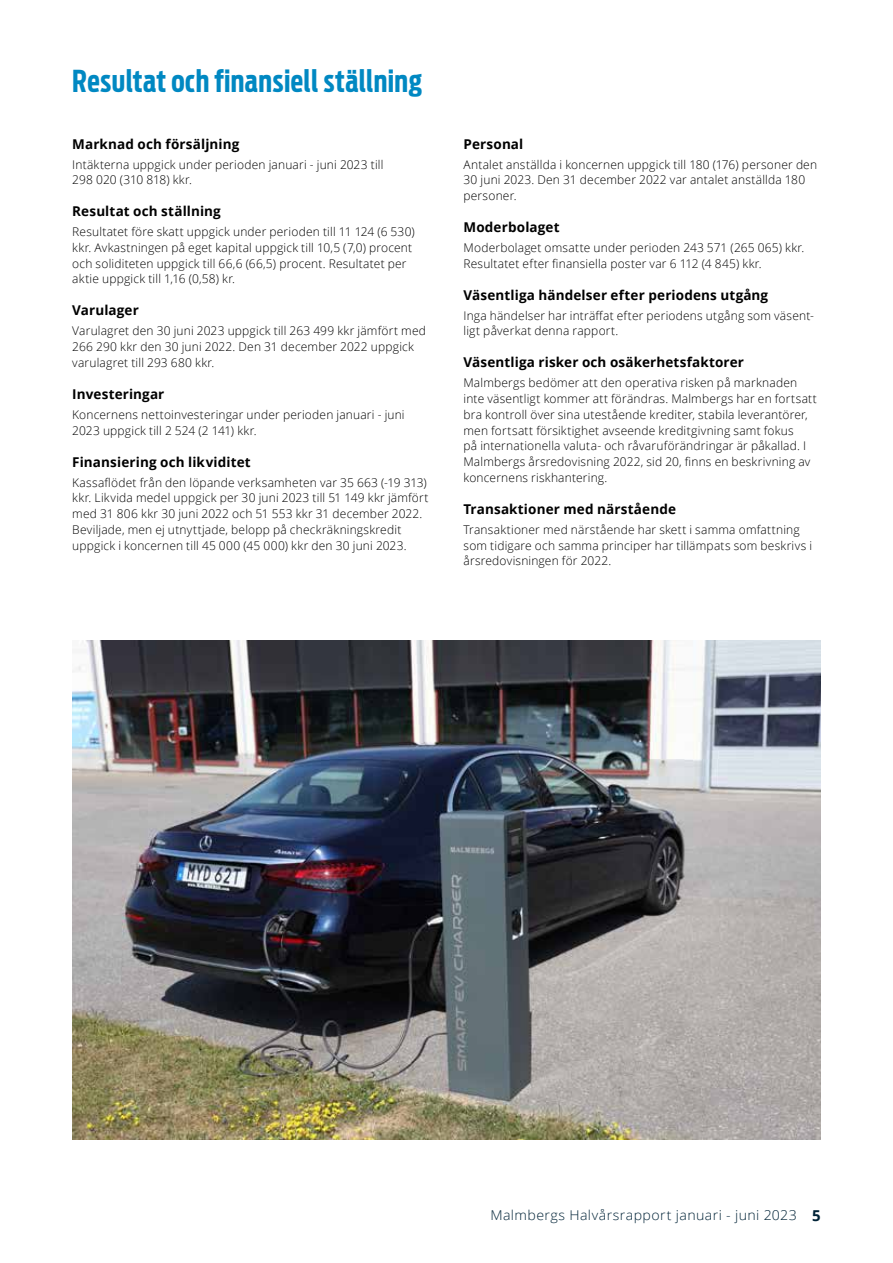
<style>
.page{position:relative;width:893px;height:1263px;background:#fff}
.page>*{position:absolute;margin:0;border:0;box-sizing:border-box;transform-origin:0 0}
.t1{font:700 extra-condensed 30px "Antenna";letter-spacing:.015em;color:#0088c2}
.t2{font:700 13.5px "Open Sans";letter-spacing:.01em;color:#000}
.t3{font:300 13.5px "Open Sans";letter-spacing:.03em;color:#002337;scale:1.05 1}
.t4{font:300 12px/15.8px "Open Sans";letter-spacing:.015em;color:#000}
.s1{font-weight:700;font-size:15px}
</style>
<div class="page">
<img style="left:72px;top:640px;width:749px;height:500px">
<h1 class="t1" style="left:72px;top:62px;width:351px">Resultat och finansiell ställning</h1>
<p class="t2" style="left:72px;top:134px;width:169px">Marknad och försäljning</p>
<p class="t4" style="left:72px;top:156px;width:313px">Intäkterna uppgick under perioden januari - juni 2023 till<br>298 020 (310 818) kkr.</p>
<p class="t2" style="left:72px;top:202px;width:150px">Resultat och ställning</p>
<p class="t4" style="left:72px;top:224px;width:344px">Resultatet före skatt uppgick under perioden till 11 124 (6 530) kkr. Avkastningen på eget kapital uppgick till 10,5 (7,0) procent och soliditeten uppgick till 66,6 (66,5) procent. Resultatet per aktie uppgick till 1,16 (0,58) kr.</p>
<p class="t2" style="left:72px;top:301px;width:68px">Varulager</p>
<p class="t4" style="left:72px;top:323px;width:355px">Varulagret den 30 juni 2023 uppgick till 263 499 kkr jämfört med<br>266 290 kkr den 30 juni 2022. Den 31 december 2022 uppgick varulagret till 293 680 kkr.</p>
<p class="t2" style="left:72px;top:384px;width:94px">Investeringar</p>
<p class="t4" style="left:72px;top:406px;width:334px">Koncernens nettoinvesteringar under perioden januari - juni<br>2023 uppgick till 2 524 (2 141) kkr.</p>
<p class="t2" style="left:72px;top:452px;width:180px">Finansiering och likviditet</p>
<p class="t4" style="left:72px;top:474px;width:358px">Kassaflödet från den löpande verksamheten var 35 663 (-19 313) kkr. Likvida medel uppgick per 30 juni 2023 till 51 149 kkr jämfört med 31 806 kkr 30 juni 2022 och 51 553 kkr 31 december 2022.<br>Beviljade, men ej utnyttjade, belopp på checkräkningskredit uppgick i koncernen till 45 000 (45 000) kkr den 30 juni 2023.</p>
<p class="t2" style="left:463px;top:134px;width:61px">Personal</p>
<p class="t4" style="left:463px;top:156px;width:355px">Antalet anställda i koncernen uppgick till 180 (176) personer den<br>30 juni 2023. Den 31 december 2022 var antalet anställda 180 personer.</p>
<p class="t2" style="left:463px;top:218px;width:98px">Moderbolaget</p>
<p class="t4" style="left:463px;top:239px;width:342px">Moderbolaget omsatte under perioden 243 571 (265 065) kkr.<br>Resultatet efter finansiella poster var 6 112 (4 845) kkr.</p>
<p class="t2" style="left:463px;top:285px;width:306px">Väsentliga händelser efter periodens utgång</p>
<p class="t4" style="left:463px;top:307px;width:352px">Inga händelser har inträffat efter periodens utgång som väsent&shy;ligt påverkat denna rapport.</p>
<p class="t2" style="left:463px;top:353px;width:282px">Väsentliga risker och osäkerhetsfaktorer</p>
<p class="t4" style="left:463px;top:375px;width:355px">Malmbergs bedömer att den operativa risken på marknaden inte väsentligt kommer att förändras. Malmbergs har en fortsatt bra kontroll över sina utestående krediter, stabila leverantörer, men fortsatt försiktighet avseende kreditgivning samt fokus<br>på internationella valuta- och råvaruförändringar är påkallad. I Malmbergs årsredovisning 2022, sid 20, finns en beskrivning av koncernens riskhantering.</p>
<p class="t2" style="left:463px;top:499px;width:214px">Transaktioner med närstående</p>
<p class="t4" style="left:463px;top:521px;width:350px">Transaktioner med närstående har skett i samma omfattning som tidigare och samma principer har tillämpats som beskrivs i årsredovisningen för 2022.</p>
<p class="t3" style="left:490px;top:1206px;width:316px">Malmbergs Halvårsrapport januari - juni 2023 <span class="s1">5</span></p>
</div>
